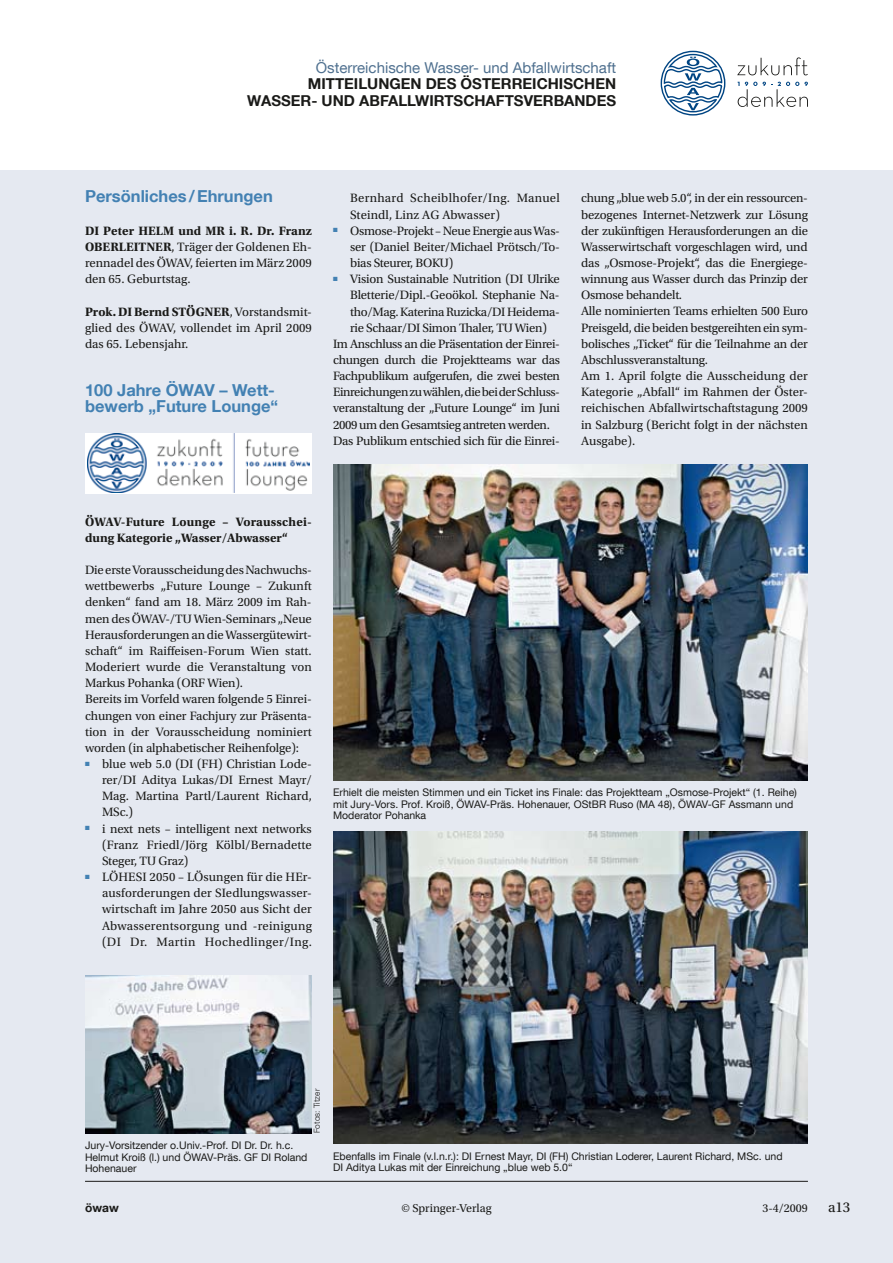
<style>
.page{position:relative;width:893px;height:1263px;background:#fff}
.page>*{position:absolute;margin:0;border:0;box-sizing:border-box;transform-origin:0 0}
.t1{font:700 16.5px/16.2px "Helvetica Neue LT Com";color:#4381b3}
.t2{font:700 15px/16.5px "Helvetica Neue LT Com";color:#1a1a18;text-align:right}
.t3{font:15px "Helvetica Neue LT Com";color:#4f708f}
.t4{font:15px "Utopia Std";color:#1a1a18}
.t5{font:12.75px/16.2px "Utopia Std";letter-spacing:-.015em;color:#1a1a18;text-align:justify}
.t6{font:700 12.75px/16.2px "Utopia Std";letter-spacing:.005em;color:#1a1a18}
.t7{font:12.75px/16.2px "Utopia Std";letter-spacing:.015em;color:#1a1a18}
.t8{font:12.75px "Utopia Std";letter-spacing:-.035em;color:#1a1a18}
.t9{font:12px "Utopia Std";color:#1a1a18}
.t10{font:700 12px "Helvetica Neue LT Com";color:#1a1a18}
.t11{font:10.5px/11.2px "Helvetica Neue LT Com";color:#1a1a18}
.t12{font:300 8.25px "Helvetica Neue LT Com";color:#1a1a18}
.s1{font-weight:700}
</style>
<div class="page">
<div style="left:0;top:170px;width:893px;height:1093px;background:#e5e9f1"></div>
<hr style="left:85px;top:1181px;width:723px;height:1px;background:#1a1a18">
<svg style="left:661px;top:51px;width:65px;height:65px"></svg>
<svg style="left:737px;top:57px;width:71px;height:18px"></svg>
<svg style="left:738px;top:82px;width:70px;height:25px"></svg>
<div style="left:85px;top:433px;width:227px;height:60px;background:#fff"></div>
<img style="left:88px;top:433px;width:221px;height:59px">
<img style="left:85px;top:975px;width:227px;height:158px">
<img style="left:333px;top:464px;width:475px;height:317px">
<img style="left:333px;top:832px;width:475px;height:312px">
<p class="t3" style="left:316px;top:58px;width:302px">Österreichische Wasser- und Abfallwirtschaft</p>
<p class="t2" style="left:247px;top:75px;width:370px">MITTEILUNGEN DES ÖSTERREICHISCHEN<br>WASSER- UND ABFALLWIRTSCHAFTSVERBANDES</p>
<p class="t1" style="left:85px;top:188px;width:189px">Persönliches/Ehrungen</p>
<p class="t5" style="left:85px;top:223px;width:228px"><span class="s1">DI Peter HELM und MR i. R. Dr. Franz OBERLEITNER</span>, Träger der Goldenen Eh&shy;rennadel des ÖWAV, feierten im März 2009 den 65. Geburtstag.</p>
<p class="t5" style="left:85px;top:303px;width:228px"><span class="s1">Prok. DI Bernd STÖGNER</span>, Vorstandsmit&shy;glied des ÖWAV, vollendet im April 2009 das 65. Lebensjahr.</p>
<p class="t1" style="left:85px;top:382px;width:195px">100 Jahre ÖWAV – Wett&shy;bewerb „Future Lounge“</p>
<p class="t7" style="left:350px;top:190px;width:211px">Bernhard Scheiblhofer/Ing. Manuel<br>Steindl, Linz AG Abwasser)</p>
<p class="t5" style="left:350px;top:223px;width:211px;text-indent:-17px"><sup>■</sup> Osmose-Projekt – Neue Energie aus Was&shy;ser (Daniel Beiter/Michael Prötsch/To&shy;bias Steurer, BOKU)</p>
<p class="t5" style="left:333px;top:271px;width:228px"><sup>■</sup> Vision Sustainable Nutrition (DI Ulrike</p>
<p class="t5" style="left:350px;top:287px;width:211px">Bletterie/Dipl.-Geoökol. Stephanie Na-</p>
<p class="t5" style="left:350px;top:303px;width:211px">tho/Mag. Katerina Ruzicka/DI Heidema-</p>
<p class="t5" style="left:350px;top:320px;width:198px">rie Schaar/DI Simon Thaler, TU Wien)</p>
<p class="t5" style="left:333px;top:336px;width:228px">Im Anschluss an die Präsentation der Einrei-</p>
<p class="t5" style="left:333px;top:352px;width:228px">chungen durch die Projektteams war das</p>
<p class="t5" style="left:333px;top:368px;width:228px">Fachpublikum aufgerufen, die zwei besten</p>
<p class="t8" style="left:333px;top:385px;width:228px">Einreichungen zu wählen, die bei der Schluss-</p>
<p class="t5" style="left:333px;top:400px;width:228px">veranstaltung der „Future Lounge“ im Juni</p>
<p class="t5" style="left:333px;top:417px;width:218px">2009 um den Gesamtsieg antreten werden.</p>
<p class="t5" style="left:333px;top:433px;width:228px">Das Publikum entschied sich für die Einrei-</p>
<p class="t5" style="left:581px;top:190px;width:228px;text-align:left">chung „blue web 5.0“, in der ein ressourcen&shy;bezogenes Internet-Netzwerk zur Lösung der zukünftigen Herausforderungen an die Wasserwirtschaft vorgeschlagen wird, und das „Osmose-Projekt“, das die Energiege&shy;winnung aus Wasser durch das Prinzip der Osmose behandelt.<br>Alle nominierten Teams erhielten 500 Euro Preisgeld, die beiden bestgereihten ein sym&shy;bolisches „Ticket“ für die Teilnahme an der Abschlussveranstaltung.<br>Am 1. April folgte die Ausscheidung der Kategorie „Abfall“ im Rahmen der Öster&shy;reichischen Abfallwirtschaftstagung 2009 in Salzburg (Bericht folgt in der nächsten Ausgabe).</p>
<p class="t6" style="left:85px;top:513px;width:228px">ÖWAV-Future Lounge – Vorausschei&shy;dung Kategorie „Wasser/Abwasser“</p>
<p class="t5" style="left:85px;top:562px;width:228px;text-align:left">Die erste Vorausscheidung des Nachwuchs&shy;wettbewerbs „Future Lounge – Zukunft denken“ fand am 18. März 2009 im Rah&shy;men des ÖWAV-/TU Wien-Seminars „Neue Herausforderungen an die Wassergütewirt&shy;schaft“ im Raiffeisen-Forum Wien statt.<br>Moderiert wurde die Veranstaltung von Markus Pohanka (ORF Wien).<br>Bereits im Vorfeld waren folgende 5 Einrei&shy;chungen von einer Fachjury zur Präsenta&shy;tion in der Vorausscheidung nominiert worden (in alphabetischer Reihenfolge):</p>
<p class="t5" style="left:102px;top:756px;width:211px;text-indent:-17px"><sup>■</sup> blue web 5.0 (DI (FH) Christian Lode&shy;rer/DI Aditya Lukas/DI Ernest Mayr/ Mag. Martina Partl/Laurent Richard, MSc.)</p>
<p class="t5" style="left:102px;top:821px;width:211px;text-indent:-17px"><sup>■</sup> i next nets – intelligent next networks (Franz Friedl/Jörg Kölbl/Bernadette Steger, TU Graz)</p>
<p class="t5" style="left:102px;top:869px;width:211px;text-indent:-17px"><sup>■</sup> LÖHESI 2050 – LÖsungen für die HEr&shy;ausforderungen der SIedlungswasser&shy;wirtschaft im Jahre 2050 aus Sicht der Abwasserentsorgung und -reinigung (DI Dr. Martin Hochedlinger/Ing.</p>
<p class="t11" style="left:333px;top:787px;width:465px">Erhielt die meisten Stimmen und ein Ticket ins Finale: das Projektteam „Osmose-Projekt“ (1. Reihe) mit Jury-Vors. Prof. Kroiß, ÖWAV-Präs. Hohenauer, OStBR Ruso (MA 48), ÖWAV-GF Assmann und<br>Moderator Pohanka</p>
<p class="t12" style="left:312px;top:1133px;width:46px;rotate:-90deg">Fotos: Titzer</p>
<p class="t11" style="left:85px;top:1140px;width:224px">Jury-Vorsitzender o.Univ.-Prof. DI Dr. Dr. h.c.<br>Helmut Kroiß (l.) und ÖWAV-Präs. GF DI Roland<br>Hohenauer</p>
<p class="t11" style="left:333px;top:1150px;width:451px">Ebenfalls im Finale (v.l.n.r.): DI Ernest Mayr, DI (FH) Christian Loderer, Laurent Richard, MSc. und<br>DI Aditya Lukas mit der Einreichung „blue web 5.0“</p>
<p class="t10" style="left:85px;top:1200px;width:35px">öwaw</p>
<p class="t9" style="left:401px;top:1201px;width:92px">© Springer-Verlag</p>
<p class="t9" style="left:762px;top:1201px;width:47px">3-4/2009</p>
<p class="t4" style="left:828px;top:1199px;width:24px">a13</p>
</div>
